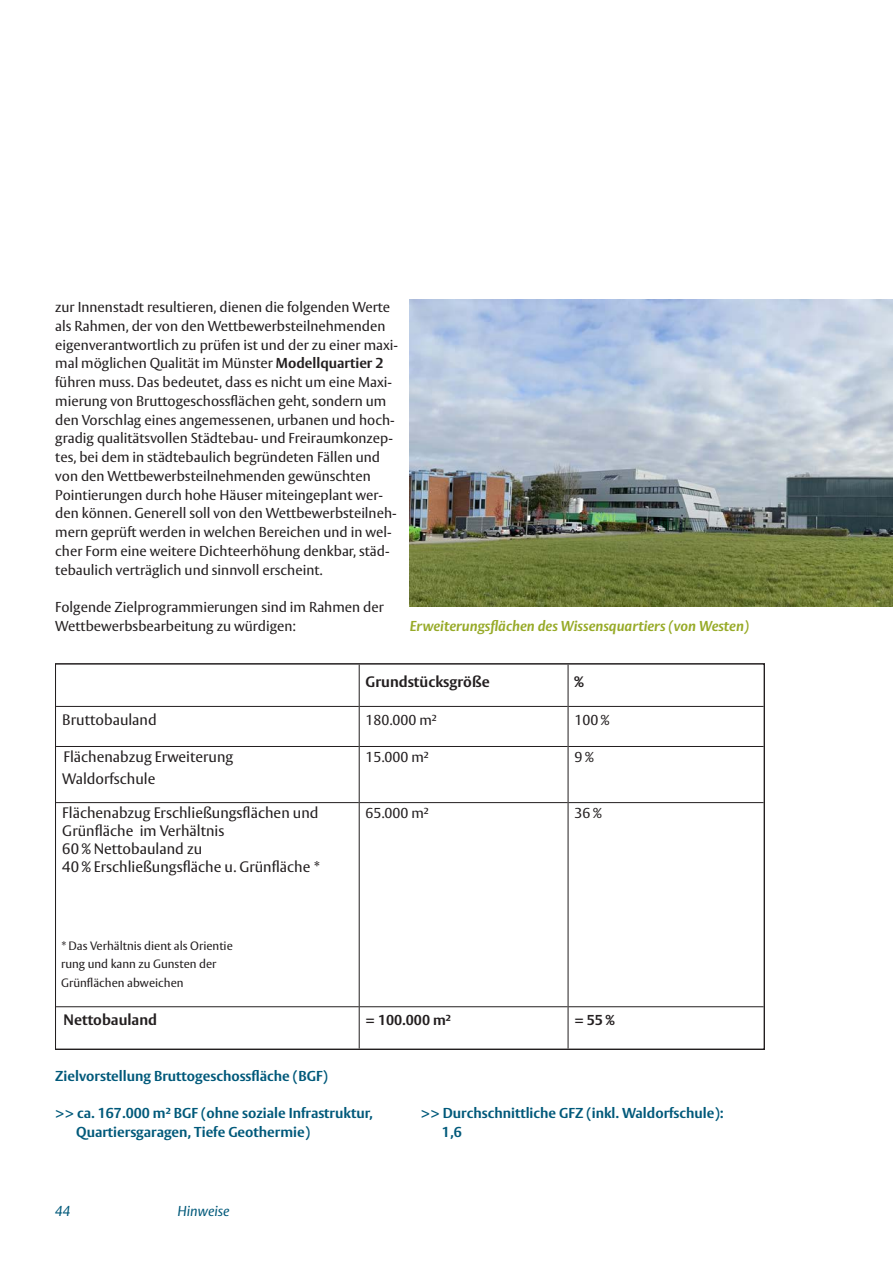
<style>
.page{position:relative;width:893px;height:1263px;background:#fff}
.page>*{position:absolute;margin:0;border:0;box-sizing:border-box;transform-origin:0 0}
.t1{font:15px "Vesta Pro";color:#231f20}
.t2{font:700 15px "Vesta Pro";color:#231f20}
.t3{font:14.25px/18.8px "Vesta Pro";color:#231f20}
.t4{font:700 14.25px "Vesta Pro";color:#00597a}
.t5{font:italic 700 14.25px "Vesta Pro";color:#97aa28}
.t6{font:700 14.25px "Vesta Pro";color:#231f20}
.t7{font:italic 14.25px "Vesta Pro";color:#00597a}
.t8{font:12px "Vesta Pro";color:#231f20}
.s1{font-weight:700}
</style>
<div class="page">
<hr style="left:359px;top:665px;width:1px;height:383px;background:#231f20">
<hr style="left:568px;top:665px;width:1px;height:383px;background:#231f20">
<hr style="left:56px;top:706px;width:303px;height:1px;background:#231f20">
<hr style="left:360px;top:706px;width:208px;height:1px;background:#231f20">
<hr style="left:568px;top:706px;width:196px;height:1px;background:#231f20">
<hr style="left:56px;top:746px;width:303px;height:1px;background:#231f20">
<hr style="left:360px;top:746px;width:208px;height:1px;background:#231f20">
<hr style="left:568px;top:746px;width:196px;height:1px;background:#231f20">
<hr style="left:56px;top:802px;width:303px;height:1px;background:#231f20">
<hr style="left:360px;top:802px;width:208px;height:1px;background:#231f20">
<hr style="left:568px;top:802px;width:196px;height:1px;background:#231f20">
<hr style="left:56px;top:1006px;width:303px;height:1px;background:#231f20">
<hr style="left:360px;top:1006px;width:208px;height:1px;background:#231f20">
<hr style="left:568px;top:1006px;width:196px;height:1px;background:#231f20">
<img style="left:410px;top:300px;width:483px;height:306px">
<p class="t3" style="left:55px;top:299px;width:344px">zur Innenstadt resultieren, dienen die folgenden Werte als Rahmen, der von den Wettbewerbsteilnehmenden eigenverantwortlich zu prüfen ist und der zu einer maxi&shy;mal möglichen Qualität im Münster <span class="s1">Modellquartier 2 </span>führen muss. Das bedeutet, dass es nicht um eine Maxi&shy;mierung von Bruttogeschossflächen geht, sondern um den Vorschlag eines angemessenen, urbanen und hoch&shy;gradig qualitätsvollen Städtebau- und Freiraumkonzep&shy;tes, bei dem in städtebaulich begründeten Fällen und von den Wettbewerbsteilnehmenden gewünschten Pointierungen durch hohe Häuser miteingeplant wer&shy;den können. Generell soll von den Wettbewerbsteilneh&shy;mern geprüft werden in welchen Bereichen und in wel&shy;cher Form eine weitere Dichteerhöhung denkbar, städ&shy;tebaulich verträglich und sinnvoll erscheint.</p>
<p class="t3" style="left:55px;top:599px;width:330px">Folgende Zielprogrammierungen sind im Rahmen der<br>Wettbewerbsbearbeitung zu würdigen:</p>
<p class="t5" style="left:410px;top:620px;width:341px">Erweiterungsflächen des Wissensquartiers (von Westen)</p>
<p class="t2" style="left:366px;top:675px;width:126px">Grundstücksgröße</p>
<p class="t2" style="left:575px;top:675px;width:10px">%</p>
<p class="t1" style="left:62px;top:713px;width:96px">Bruttobauland</p>
<p class="t3" style="left:366px;top:711px;width:73px">180.000 m²</p>
<p class="t3" style="left:574px;top:711px;width:36px">100 %</p>
<p class="t1" style="left:64px;top:750px;width:171px">Flächenabzug Erweiterung</p>
<p class="t1" style="left:62px;top:772px;width:95px">Waldorfschule</p>
<p class="t3" style="left:366px;top:749px;width:65px">15.000 m²</p>
<p class="t3" style="left:574px;top:749px;width:20px">9 %</p>
<p class="t1" style="left:62px;top:807px;width:258px">Flächenabzug Erschließungsflächen und</p>
<p class="t1" style="left:62px;top:825px;width:164px">Grünfläche im Verhältnis</p>
<p class="t1" style="left:62px;top:843px;width:141px">60 % Nettobauland zu</p>
<p class="t1" style="left:62px;top:861px;width:259px">40 % Erschließungsfläche u. Grünfläche *</p>
<p class="t8" style="left:61px;top:940px;width:173px">* Das Verhältnis dient als Orientie</p>
<p class="t8" style="left:61px;top:959px;width:157px">rung und kann zu Gunsten der</p>
<p class="t8" style="left:61px;top:978px;width:124px">Grünflächen abweichen</p>
<p class="t3" style="left:366px;top:805px;width:65px">65.000 m²</p>
<p class="t3" style="left:574px;top:805px;width:28px">36 %</p>
<p class="t2" style="left:64px;top:1013px;width:95px">Nettobauland</p>
<p class="t6" style="left:366px;top:1014px;width:87px">= 100.000 m²</p>
<p class="t6" style="left:574px;top:1014px;width:41px">= 55 %</p>
<p class="t4" style="left:55px;top:1070px;width:274px">Zielvorstellung Bruttogeschossfläche (BGF)</p>
<p class="t4" style="left:55px;top:1107px;width:319px">&gt;&gt; ca. 167.000 m² BGF (ohne soziale Infrastruktur,</p>
<p class="t4" style="left:76px;top:1126px;width:235px">Quartiersgaragen, Tiefe Geothermie)</p>
<p class="t7" style="left:55px;top:1204px;width:16px">44</p>
<p class="t7" style="left:178px;top:1204px;width:54px">Hinweise</p>
<p class="t4" style="left:421px;top:1107px;width:304px">&gt;&gt; Durchschnittliche GFZ (inkl. Waldorfschule):</p>
<p class="t4" style="left:442px;top:1126px;width:21px">1,6</p>
</div>
